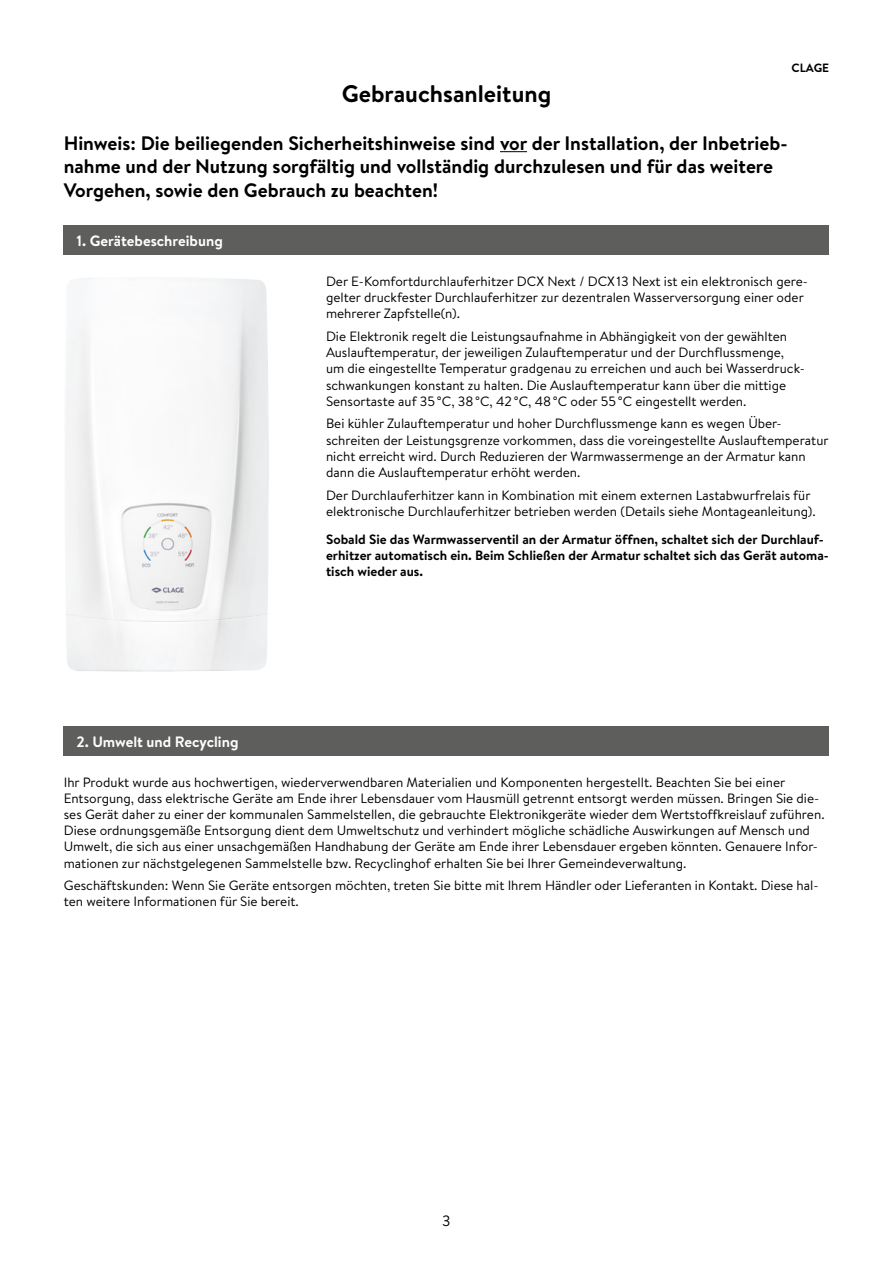
<style>
.page{position:relative;width:893px;height:1263px;background:#fff}
.page>*{position:absolute;margin:0;border:0;box-sizing:border-box;transform-origin:0 0}
.t1{font:700 24px "Brandon Text";color:#000}
.t2{font:700 19.5px/23.4px "Brandon Text";color:#000}
.t3{font:700 15px "Brandon Text";color:#fff}
.t4{font:15px "Brandon Text";color:#000}
.t5{font:13.5px/16.2px "Brandon Text";color:#000}
.t6{font:700 13.5px/16.2px "Brandon Text";color:#000}
.t7{font:700 12px "Brandon Text";color:#000}
</style>
<div class="page">
<div style="left:64px;top:726px;width:765px;height:30px;background:#5e5e5d"></div>
<svg style="left:500px;top:151px;width:27px;height:1px"></svg>
<div style="left:64px;top:226px;width:765px;height:29px;background:#5e5e5d"></div>
<img style="left:65px;top:278px;width:204px;height:393px">
<h1 class="t1" style="left:342px;top:77px;width:211px">Gebrauchsanleitung</h1>
<p class="t7" style="left:791px;top:60px;width:39px">CLAGE</p>
<h2 class="t2" style="left:64px;top:131px;width:725px">Hinweis: Die beiliegenden Sicherheitshinweise sind vor der Installation, der Inbetrieb&shy;nahme und der Nutzung sorgfältig und vollständig durchzulesen und für das weitere<br>Vorgehen, sowie den Gebrauch zu beachten!</h2>
<p class="t3" style="left:77px;top:231px;width:148px">1. Gerätebeschreibung</p>
<p class="t5" style="left:326px;top:273px;width:484px">Der E-Komfortdurchlauferhitzer DCX Next / DCX 13 Next ist ein elektronisch gere&shy;gelter druckfester Durchlauferhitzer zur dezentralen Wasserversorgung einer oder mehrerer Zapfstelle(n).</p>
<p class="t5" style="left:326px;top:328px;width:480px">Die Elektronik regelt die Leistungsaufnahme in Abhängigkeit von der gewählten Auslauftemperatur, der jeweiligen Zulauftemperatur und der Durchflussmenge, um die eingestellte Temperatur gradgenau zu erreichen und auch bei Wasser druck&shy;schwankungen konstant zu halten. Die Auslauftemperatur kann über die mittige Sensortaste auf 35 °C, 38 °C, 42 °C, 48 °C oder 55 °C eingestellt werden.</p>
<p class="t5" style="left:326px;top:415px;width:504px">Bei kühler Zulauftemperatur und hoher Durchflussmenge kann es wegen Über&shy;schreiten der Leistungsgrenze vorkommen, dass die voreingestellte Auslauf temperatur nicht erreicht wird. Durch Reduzieren der Warmwassermenge an der Armatur kann dann die Auslauftemperatur erhöht werden.</p>
<p class="t5" style="left:326px;top:486px;width:491px">Der Durchlauferhitzer kann in Kombi nation mit einem externen Last abwurf relais für elektronische Durch lauf erhitzer betrieben werden (Details siehe Montageanleitung).</p>
<p class="t6" style="left:326px;top:531px;width:504px">Sobald Sie das Warmwasserventil an der Armatur öffnen, schaltet sich der Durchlauf&shy;erhitzer automatisch ein. Beim Schließen der Armatur schaltet sich das Gerät automa&shy;tisch wieder aus.</p>
<p class="t3" style="left:77px;top:731px;width:163px">2. Umwelt und Recycling</p>
<p class="t5" style="left:64px;top:773px;width:762px">Ihr Produkt wurde aus hochwertigen, wiederverwendbaren Materialien und Kompo nenten hergestellt. Beachten Sie bei einer Entsorgung, dass elektrische Geräte am Ende ihrer Lebensdauer vom Hausmüll getrennt entsorgt werden müssen. Bringen Sie die&shy;ses Gerät daher zu einer der kommunalen Sammelstellen, die gebrauchte Elektronikgeräte wieder dem Wertstoffkreislauf zuführen.<br>Diese ordnungsgemäße Entsorgung dient dem Umweltschutz und verhindert mögliche schädliche Auswirkungen auf Mensch und Umwelt, die sich aus einer unsachgemäßen Handhabung der Geräte am Ende ihrer Lebensdauer ergeben könnten. Genauere Infor&shy;ma tionen zur nächstgelegenen Sammelstelle bzw. Recyclinghof erhalten Sie bei Ihrer Gemeinde verwaltung.</p>
<p class="t5" style="left:64px;top:877px;width:756px">Geschäftskunden: Wenn Sie Geräte entsorgen möchten, treten Sie bitte mit Ihrem Händler oder Lieferanten in Kontakt. Diese hal&shy;ten weitere Informationen für Sie bereit.</p>
<p class="t4" style="left:442px;top:1210px;width:10px">3</p>
</div>
